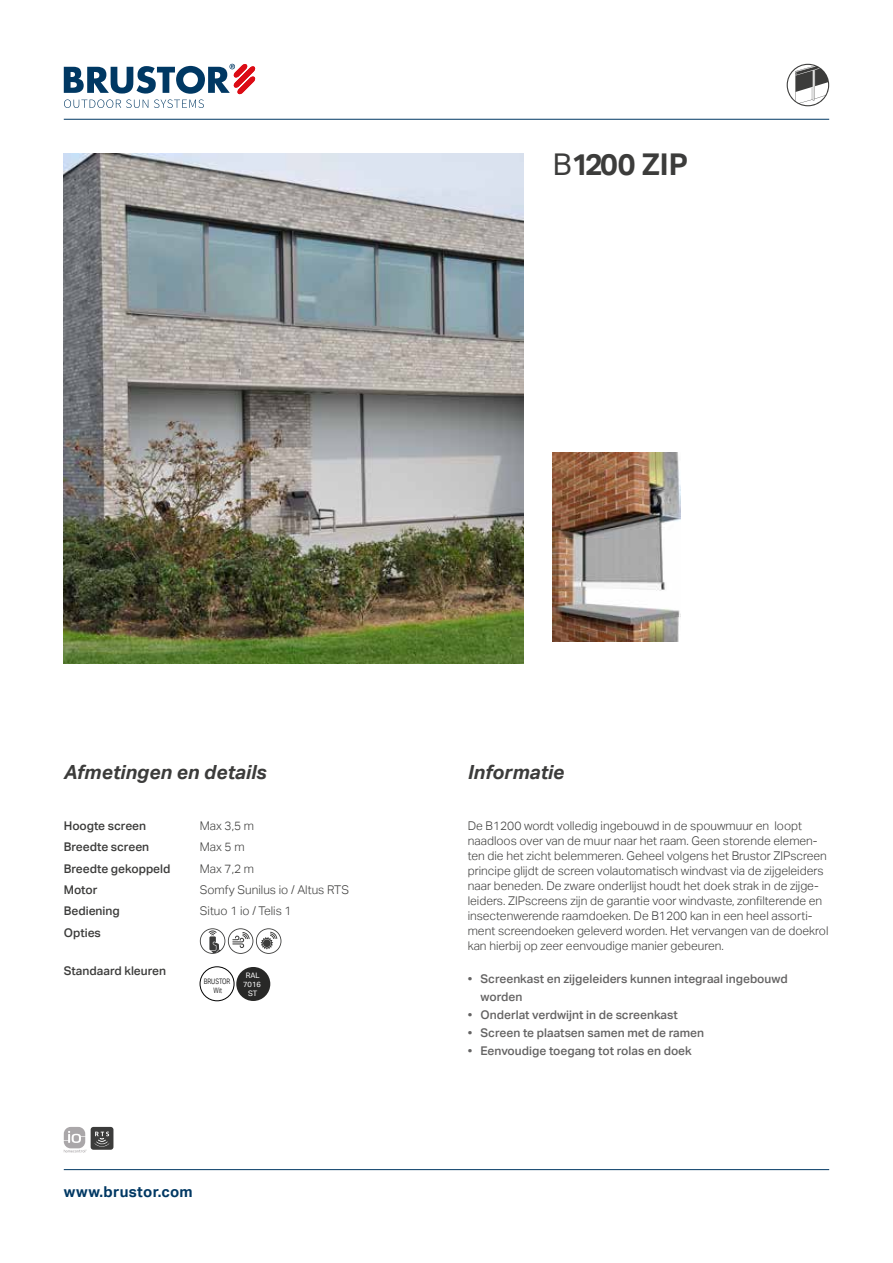
<style>
.page{position:relative;width:893px;height:1263px;background:#fff}
.page>*{position:absolute;margin:0;border:0;box-sizing:border-box;transform-origin:0 0}
.t1{font:700 30px "Aktiv Grotesk";color:#3c3c3b}
.t2{font:italic 700 19.5px "Aktiv Grotesk";color:#3c3c3b}
.t3{font:700 15px "Aktiv Grotesk";letter-spacing:.02em;color:#003863}
.t4{font:300 12px/15px "Aktiv Grotesk";color:#3c3c3b}
.t5{font:500 12px/18px "Aktiv Grotesk";color:#646363}
.t6{font:500 12px "Aktiv Grotesk";color:#3c3c3b}
.t7{font:300 7.5px/9px "Aktiv Grotesk Cd";color:#000;text-align:center}
.t8{font:7.5px/9px "Aktiv Grotesk";color:#fff;text-align:center}
.s1{font-weight:400}
</style>
<div class="page">
<hr style="left:64px;top:119px;width:765px;height:1px;background:#003863">
<hr style="left:64px;top:1169px;width:765px;height:1px;background:#003863">
<svg style="left:64px;top:64px;width:191px;height:44px"></svg>
<img style="left:64px;top:153px;width:459px;height:510px">
<img style="left:553px;top:453px;width:127px;height:188px">
<svg style="left:64px;top:1127px;width:49px;height:25px"></svg>
<svg style="left:200px;top:928px;width:81px;height:26px"></svg>
<div style="left:200px;top:966px;width:34px;height:35px;border:1px solid #000;border-radius:50%"></div>
<div style="left:236px;top:967px;width:34px;height:34px;background:#282827;border-radius:50%"></div>
<svg style="left:787px;top:64px;width:42px;height:42px"></svg>
<h1 class="t1" style="left:553px;top:147px;width:137px"><span class="s1">B</span>1200 ZIP</h1>
<h2 class="t2" style="left:64px;top:761px;width:204px">Afmetingen en details</h2>
<p class="t6" style="left:64px;top:819px;width:84px">Hoogte screen</p>
<p class="t4" style="left:200px;top:818px;width:56px">Max 3,5 m</p>
<p class="t6" style="left:64px;top:840px;width:87px">Breedte screen</p>
<p class="t4" style="left:200px;top:840px;width:46px">Max 5 m</p>
<p class="t6" style="left:64px;top:861px;width:108px">Breedte gekoppeld</p>
<p class="t4" style="left:200px;top:861px;width:56px">Max 7,2 m</p>
<p class="t6" style="left:64px;top:883px;width:35px">Motor</p>
<p class="t4" style="left:200px;top:882px;width:151px">Somfy Sunilus io / Altus RTS</p>
<p class="t6" style="left:64px;top:904px;width:58px">Bediening</p>
<p class="t4" style="left:200px;top:904px;width:93px">Situo 1 io / Telis 1</p>
<p class="t6" style="left:64px;top:926px;width:39px">Opties</p>
<p class="t6" style="left:64px;top:964px;width:104px">Standaard kleuren</p>
<p class="t7" style="left:204px;top:977px;width:28px">BRUSTOR<br>Wit</p>
<p class="t8" style="left:243px;top:970px;width:19px">RAL<br>7016<br>ST</p>
<p class="t3" style="left:64px;top:1183px;width:130px">www.brustor.com</p>
<h2 class="t2" style="left:468px;top:761px;width:98px">Informatie</h2>
<p class="t4" style="left:468px;top:819px;width:362px">De B1200 wordt volledig ingebouwd in de spouwmuur en loopt naadloos over van de muur naar het raam. Geen storende elemen&shy;ten die het zicht belemmeren. Geheel volgens het Brustor ZIPscreen principe glijdt de screen volautomatisch windvast via de zijgeleiders naar beneden. De zware onderlijst houdt het doek strak in de zijge&shy;leiders. ZIPscreens zijn de garantie voor windvaste, zonfilterende en insectenwerende raamdoeken. De B1200 kan in een heel assorti&shy;ment screendoeken geleverd worden. Het vervangen van de doekrol kan hierbij op zeer eenvoudige manier gebeuren.</p>
<p class="t5" style="left:480px;top:970px;width:309px;text-indent:-13px">• Screenkast en zijgeleiders kunnen integraal ingebouwd worden</p>
<p class="t5" style="left:468px;top:1006px;width:212px">• Onderlat verdwijnt in de screenkast</p>
<p class="t5" style="left:468px;top:1024px;width:238px">• Screen te plaatsen samen met de ramen</p>
<p class="t5" style="left:468px;top:1042px;width:226px">• Eenvoudige toegang tot rolas en doek</p>
</div>
